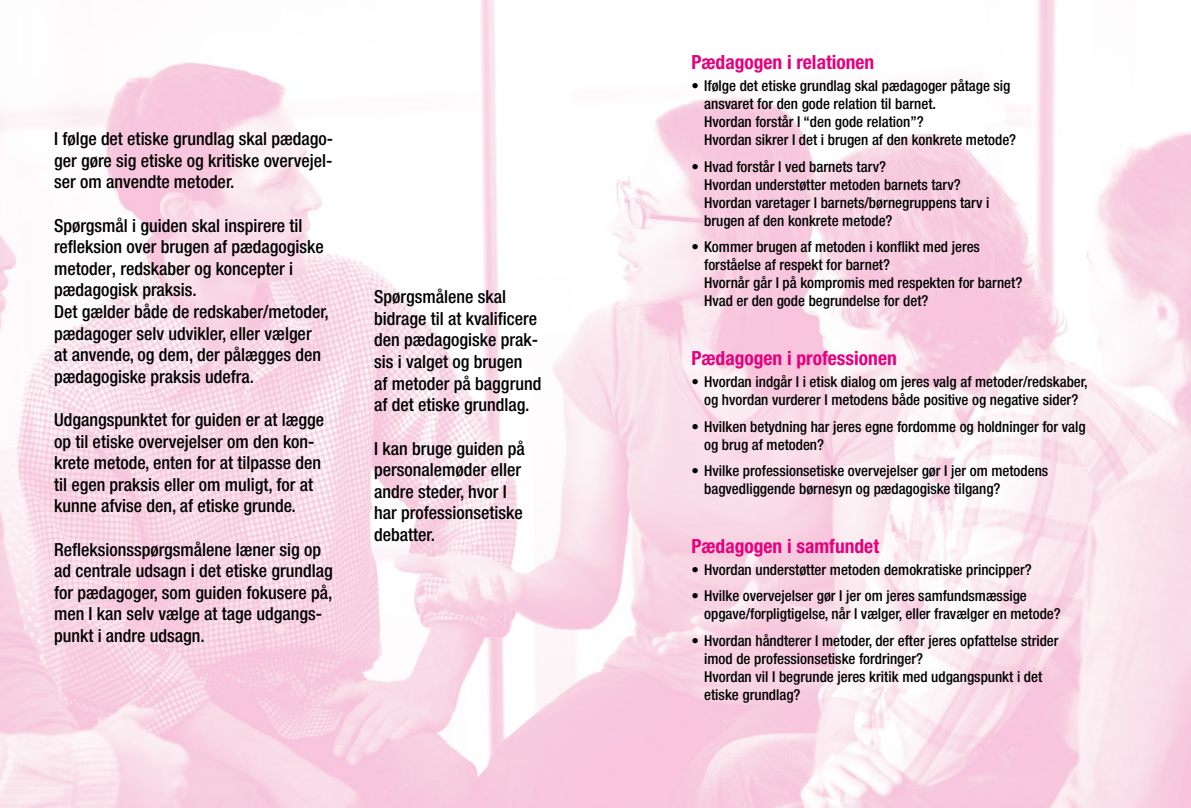
<style>
.page{position:relative;width:1191px;height:808px;background:#fff}
.page>*{position:absolute;margin:0;border:0;box-sizing:border-box;transform-origin:0 0}
.t1{font:700 condensed 19.5px "Helvetica Neue";color:#e6007d}
.t2{font:500 condensed 18px/21.6px "Helvetica Neue";color:#000}
.t3{font:500 condensed 15px/18px "Helvetica Neue";color:#000}
</style>
<div class="page">
<img style="left:0;top:0;width:1191px;height:808px">
<p class="t2" style="left:54px;top:128px;width:281px;text-align:justify">I følge det etiske grundlag skal pædago&shy;ger gøre sig etiske og kritiske overvejel&shy;ser om anvendte metoder.</p>
<p class="t2" style="left:54px;top:214px;width:276px">Spørgsmål i guiden skal inspirere til refleksion over brugen af pædagogiske metoder, redskaber og koncepter i pædagogisk praksis.<br>Det gælder både de redskaber/metoder, pædagoger selv udvikler, eller vælger at anvende, og dem, der pålægges den pædagogiske praksis udefra.</p>
<p class="t2" style="left:54px;top:408px;width:272px">Udgangspunktet for guiden er at lægge op til etiske overvejelser om den kon&shy;krete metode, enten for at tilpasse den til egen praksis eller om muligt, for at kunne afvise den, af etiske grunde.</p>
<p class="t2" style="left:54px;top:538px;width:280px">Refleksionsspørgsmålene læner sig op ad centrale udsagn i det etiske grundlag for pædagoger, som guiden fokusere på, men I kan selv vælge at tage udgangs&shy;punkt i andre udsagn.</p>
<p class="t2" style="left:374px;top:286px;width:169px">Spørgsmålene skal bidrage til at kvalificere den pædagogiske prak&shy;sis i valget og brugen<br>af metoder på baggrund af det etiske grundlag.</p>
<p class="t2" style="left:374px;top:437px;width:152px">I kan bruge guiden på personalemøder eller andre steder, hvor I har professionsetiske debatter.</p>
<h1 class="t1" style="left:691px;top:50px;width:184px">Pædagogen i relationen</h1>
<p class="t3" style="left:704px;top:77px;width:313px;text-indent:-13px">• Ifølge det etiske grundlag skal pædagoger påtage sig ansvaret for den gode relation til barnet.<br>Hvordan forstår I “den gode relation”?<br>Hvordan sikrer I det i brugen af den konkrete metode?</p>
<p class="t3" style="left:704px;top:157px;width:287px;text-indent:-13px">• Hvad forstår I ved barnets tarv?<br>Hvordan understøtter metoden barnets tarv?<br>Hvordan varetager I barnets/børnegruppens tarv i brugen af den konkrete metode?</p>
<p class="t3" style="left:704px;top:238px;width:320px;text-indent:-13px">• Kommer brugen af metoden i konflikt med jeres forståelse af respekt for barnet?<br>Hvornår går I på kompromis med respekten for barnet?<br>Hvad er den gode begrundelse for det?</p>
<h1 class="t1" style="left:691px;top:346px;width:207px">Pædagogen i professionen</h1>
<p class="t3" style="left:691px;top:373px;width:398px;text-align:center">• Hvordan indgår I i etisk dialog om jeres valg af metoder/redskaber, og hvordan vurderer I metodens både positive og negative sider?</p>
<p class="t3" style="left:704px;top:417px;width:383px;text-indent:-13px">• Hvilken betydning har jeres egne fordomme og holdninger for valg og brug af metoden?</p>
<p class="t3" style="left:704px;top:462px;width:346px;text-indent:-13px">• Hvilke professionsetiske overvejelser gør I jer om metodens bagvedliggende børnesyn og pædagogiske tilgang?</p>
<h1 class="t1" style="left:691px;top:534px;width:189px">Pædagogen i samfundet</h1>
<p class="t3" style="left:691px;top:560px;width:342px">• Hvordan understøtter metoden demokratiske principper?</p>
<p class="t3" style="left:704px;top:587px;width:358px;text-indent:-13px">• Hvilke overvejelser gør I jer om jeres samfundsmæssige opgave/forpligtigelse, når I vælger, eller fravælger en metode?</p>
<p class="t3" style="left:704px;top:631px;width:356px;text-indent:-13px">• Hvordan håndterer I metoder, der efter jeres opfattelse strider imod de professionsetiske fordringer?<br>Hvordan vil I begrunde jeres kritik med udgangspunkt i det etiske grundlag?</p>
</div>
